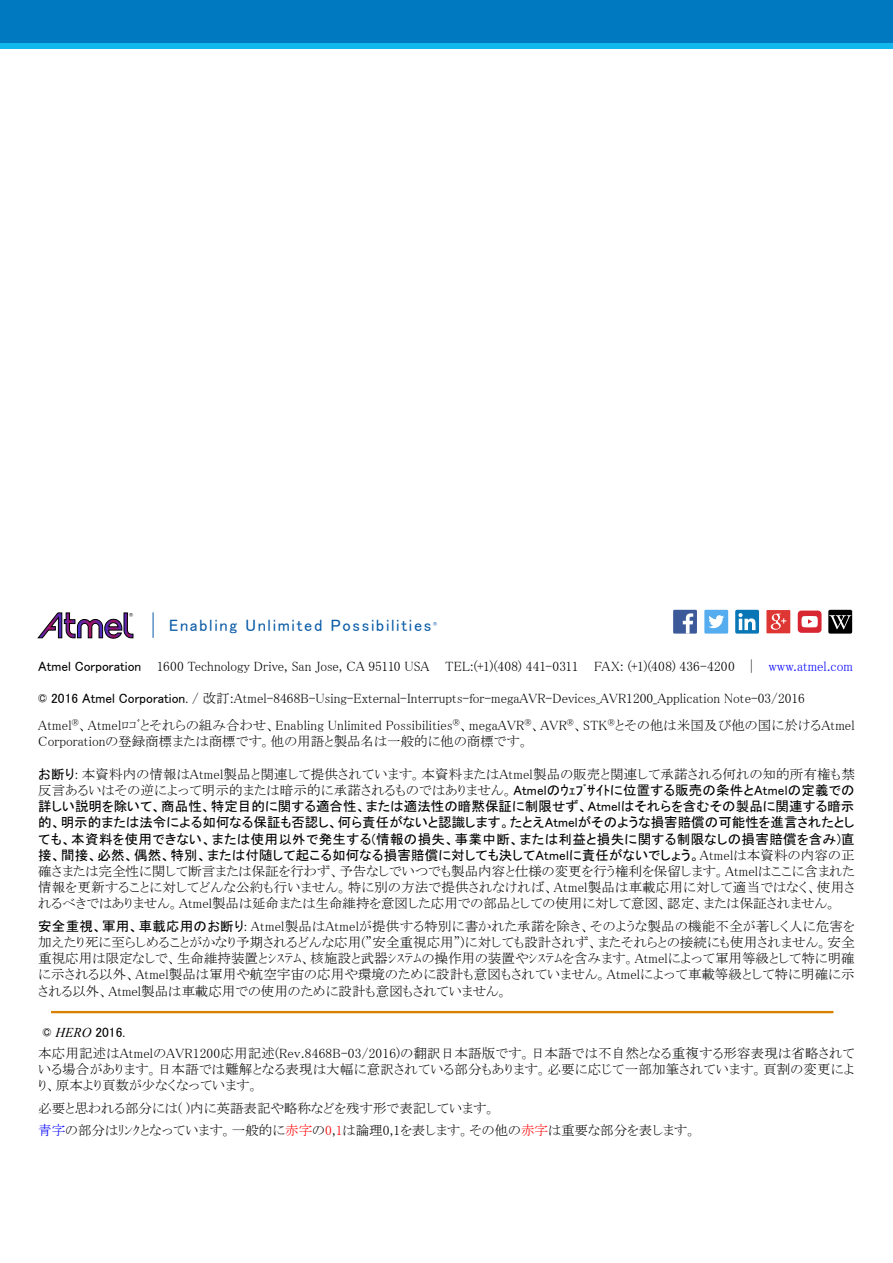
<style>
.page{position:relative;width:893px;height:1263px;background:#fff}
.page>*{position:absolute;margin:0;border:0;box-sizing:border-box;transform-origin:0 0}
.t1{font:16.5px "MS P Gothic";letter-spacing:.1em;color:#095aa6}
.t2{font:13.5px/16.2px "MS P Mincho";color:#000}
.t3{font:13.5px/16.2px "MS P Gothic";letter-spacing:.015em;color:#000;text-align:justify}
.t4{font:6px "MS P Gothic";color:#000}
.t5{font:6px "MS P Gothic";color:#095aa6}
.s1{font-family:"MS P Gothic"}
.s2{color:#00f}
.s3{font-family:"MS P Mincho"}
.s4{font-family:"Times New Roman";font-style:italic}
.s5{color:#f00}
</style>
<div class="page">
<div style="left:0;top:43px;width:893px;height:6px;background:#12b8eb"></div>
<div style="left:0;top:0;width:893px;height:43px;background:#0079c1"></div>
<svg style="left:37px;top:612px;width:96px;height:27px"></svg>
<svg style="left:153px;top:612px;width:1px;height:26px"></svg>
<div style="left:673px;top:610px;width:24px;height:24px;background:#3c5a99"></div>
<svg style="left:683px;top:613px;width:10px;height:21px"></svg>
<div style="left:704px;top:610px;width:24px;height:24px;background:#55acee"></div>
<svg style="left:708px;top:615px;width:16px;height:13px"></svg>
<svg style="left:735px;top:610px;width:24px;height:24px"></svg>
<div style="left:766px;top:610px;width:24px;height:23px;background:#de3733"></div>
<svg style="left:771px;top:614px;width:15px;height:16px"></svg>
<div style="left:798px;top:610px;width:23px;height:23px;background:#d82532;border-radius:4px"></div>
<svg style="left:801px;top:616px;width:17px;height:11px"></svg>
<div style="left:828px;top:610px;width:24px;height:24px;background:#000;border-radius:2px"></div>
<svg style="left:829px;top:615px;width:22px;height:14px"></svg>
<hr style="left:51px;top:1011px;width:782px;height:2px;background:#d88000">
<p class="t4" style="left:129px;top:611px;width:6px">®</p>
<p class="t1" style="left:169px;top:617px;width:264px">Enabling Unlimited Possibilities</p>
<p class="t5" style="left:433px;top:620px;width:6px">®</p>
<p class="t2" style="left:38px;top:658px;width:816px"><span class="s1">Atmel Corporation</span> 1600 Technology Drive, San Jose, CA 95110 USA TEL:(+1)(408) 441-0311 FAX: (+1)(408) 436-4200 | <span class="s2">www.atmel.com</span></p>
<p class="t2" style="left:38px;top:685px;width:818px;line-height:27px"><span class="s1">© 2016 Atmel Corporation.</span> / 改訂:Atmel-8468B-Using-External-Interrupts-for-megaAVR-Devices_AVR1200_Application Note-03/2016<br>Atmel<sup>®</sup>、Atmelﾛｺﾞとそれらの組み合わせ、Enabling Unlimited Possibilities<sup>®</sup>、megaAVR<sup>®</sup>、AVR<sup>®</sup>、STK<sup>®</sup>とその他は米国及び他の国に於けるAtmel</p>
<p class="t2" style="left:38px;top:733px;width:492px">Corporationの登録商標または商標です。他の用語と製品名は一般的に他の商標です。</p>
<p class="t2" style="left:38px;top:766px;width:818px"><span class="s1">お断り:</span> 本資料内の情報はAtmel製品と関連して提供されています。本資料またはAtmel製品の販売と関連して承諾される何れの知的所有権も禁反言あるいはその逆によって明示的または暗示的に承諾されるものではありません。<span class="s1">Atmelのｳｪﾌﾞｻｲﾄに位置する販売の条件とAtmelの定義での</span></p>
<p class="t3" style="left:38px;top:798px;width:818px">詳しい説明を除いて、商品性、特定目的に関する適合性、または適法性の暗黙保証に制限せず、Atmelはそれらを含むその製品に関連する暗示的、明示的または法令による如何なる保証も否認し、何ら責任がないと認識します。たとえAtmelがそのような損害賠償の可能性を進言されたとしても、本資料を使用できない、または使用以外で発生する(情報の損失、事業中断、または利益と損失に関する制限なしの損害賠償を含み)直接、間接、必然、偶然、特別、または付随して起こる如何なる損害賠償に対しても決してAtmelに責任がないでしょう。<span class="s3">Atmelは本資料の内容の正</span></p>
<p class="t2" style="left:38px;top:863px;width:818px;text-align:justify">確さまたは完全性に関して断言または保証を行わず、予告なしでいつでも製品内容と仕様の変更を行う権利を保留します。Atmelはここに含まれた情報を更新することに対してどんな公約も行いません。特に別の方法で提供されなければ、Atmel製品は車載応用に対して適当ではなく、使用されるべきではありません。Atmel製品は延命または生命維持を意図した応用での部品としての使用に対して意図、認定、または保証されません。</p>
<p class="t2" style="left:38px;top:918px;width:818px;text-align:justify"><span class="s1">安全重視、軍用、車載応用のお断り:</span> Atmel製品はAtmelが提供する特別に書かれた承諾を除き、そのような製品の機能不全が著しく人に危害を加えたり死に至らしめることがかなり予期されるどんな応用(”安全重視応用”)に対しても設計されず、またそれらとの接続にも使用されません。安全重視応用は限定なしで、生命維持装置とｼｽﾃﾑ、核施設と武器ｼｽﾃﾑの操作用の装置やｼｽﾃﾑを含みます。Atmelによって軍用等級として特に明確に示される以外、Atmel製品は軍用や航空宇宙の応用や環境のために設計も意図もされていません。Atmelによって車載等級として特に明確に示される以外、Atmel製品は車載応用での使用のために設計も意図もされていません。</p>
<p class="t3" style="left:43px;top:1024px;width:84px">© <span class="s4">HERO</span> 2016.</p>
<p class="t2" style="left:38px;top:1045px;width:818px;text-align:justify">本応用記述はAtmelのAVR1200応用記述(Rev.8468B-03/2016)の翻訳日本語版です。日本語では不自然となる重複する形容表現は省略されている場合があります。日本語では難解となる表現は大幅に意訳されている部分もあります。必要に応じて一部加筆されています。頁割の変更により、原本より頁数が少なくなっています。</p>
<p class="t2" style="left:38px;top:1096px;width:660px;line-height:22.5px">必要と思われる部分には( )内に英語表記や略称などを残す形で表記しています。<br><span class="s2">青字</span>の部分はﾘﾝｸとなっています。一般的に<span class="s5">赤字</span>の<span class="s5">0</span>,<span class="s5">1</span>は論理0,1を表します。その他の<span class="s5">赤字</span>は重要な部分を表します。</p>
</div>
